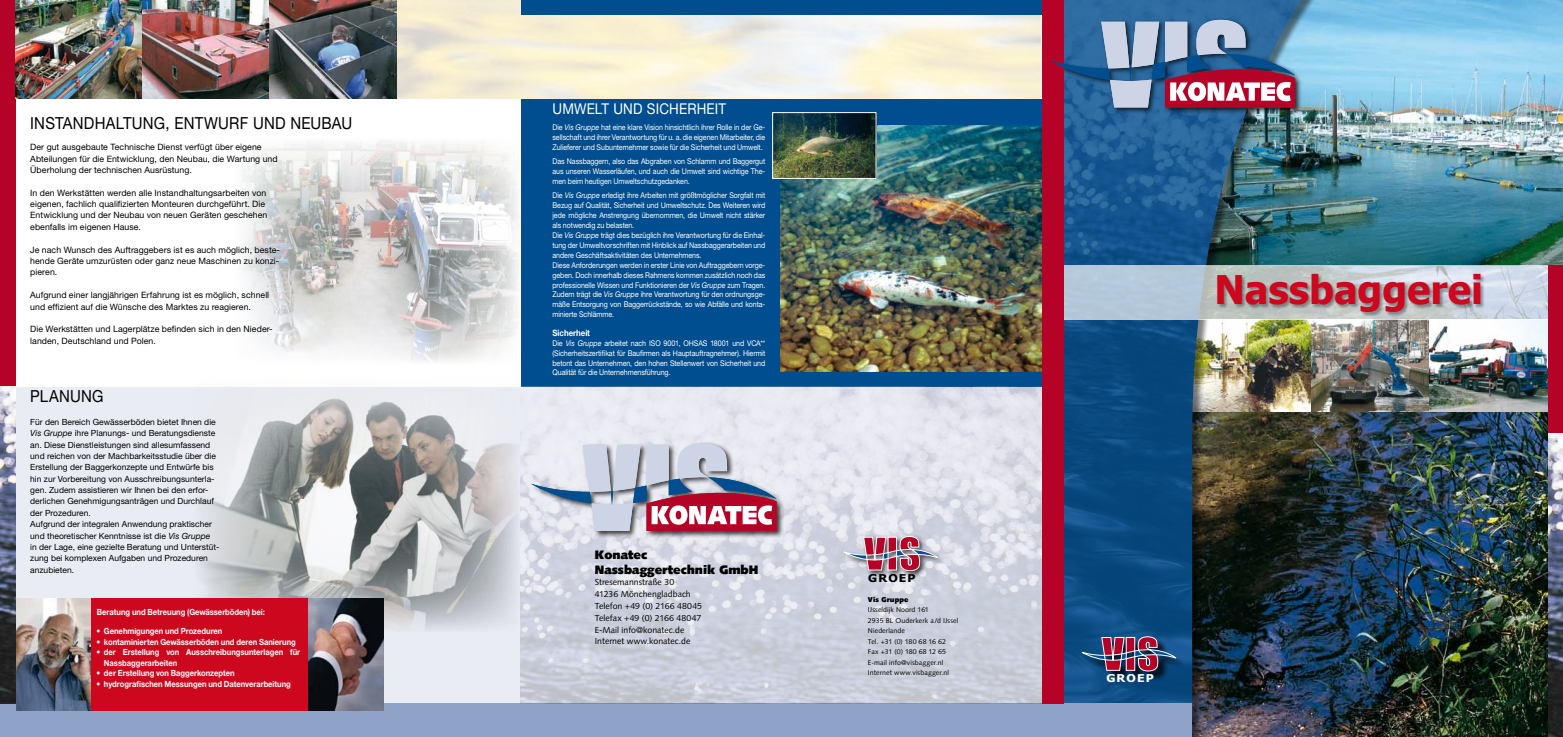
<style>
.page{position:relative;width:1563px;height:737px;background:#fff}
.page>*{position:absolute;margin:0;border:0;box-sizing:border-box;transform-origin:0 0}
.t1{font:700 39.38px "Tahoma";color:#cd071e}
.t2{font:16.62px "Helvetica Neue LT Std";letter-spacing:.015em;color:#000;scale:.9 1}
.t3{font:14.88px "Helvetica Neue LT Std";letter-spacing:.015em;color:#fff;scale:.9 1}
.t4{font:900 12.25px/14.7px "Syntax LT Std";color:#000}
.t5{font:700 10.76px "Tahoma";letter-spacing:.09em;color:#fff;scale:1.14 1}
.t6{font:700 10.76px "Tahoma";letter-spacing:.09em;color:#000;scale:1.14 1}
.t7{font:8.75px/11.4px "Helvetica Neue LT Std";letter-spacing:.005em;color:#000}
.t8{font:8.75px/11.8px "Syntax LT Std";color:#000}
.t9{font:700 8.75px "Helvetica Neue LT Std";letter-spacing:-.005em;color:#fff;scale:.9 1}
.t10{font:8.49px/11.4px "Helvetica Neue LT Std";color:#000}
.t11{font:700 8.49px/10.5px "Helvetica Neue LT Std";letter-spacing:-.005em;color:#fff;scale:.9 1}
.t12{font:7.88px/9.9px "Helvetica Neue LT Std";letter-spacing:-.01em;color:#fff;text-align:justify;scale:.9 1}
.t13{font:7px/10.5px "Syntax LT Std";letter-spacing:.01em;color:#000}
.t14{font:900 7px "Syntax LT Std";letter-spacing:.015em;color:#000}
.s1{font-style:italic}
</style>
<div class="page">
<img style="left:1322px;top:412px;width:226px;height:325px">
<img style="left:1322px;top:320px;width:107px;height:92px">
<img style="left:1429px;top:320px;width:119px;height:92px">
<img style="left:1322px;top:0;width:241px;height:265px">
<div style="left:0;top:0;width:1042px;height:737px;background:#eaecf4"></div>
<div style="left:1065px;top:0;width:257px;height:737px;background:#000;opacity:.44"></div>
<img style="left:1302px;top:0;width:10px;height:737px">
<img style="left:1064px;top:0;width:238px;height:737px">
<div style="left:0;top:703px;width:1192px;height:34px;background:#8fa2c8"></div>
<div style="left:1084px;top:638px;width:102px;height:44px;background:#000;opacity:.75"></div>
<svg style="left:1082px;top:636px;width:94px;height:35px"></svg>
<svg style="left:1064px;top:265px;width:484px;height:55px;fill:#b7c9db"></svg>
<div style="left:1548px;top:265px;width:15px;height:472px;background:#b50328"></div>
<div style="left:1217px;top:274px;width:268px;height:43px;background:#000;opacity:.36"></div>
<img style="left:1548px;top:433px;width:15px;height:304px">
<div style="left:0;top:0;width:1042px;height:386px;background:#fff"></div>
<img style="left:16px;top:0;width:1025px;height:99px">
<img style="left:193px;top:386px;width:328px;height:246px">
<img style="left:239px;top:140px;width:280px;height:222px">
<div style="left:0;top:0;width:16px;height:386px;background:#b50328"></div>
<img style="left:0;top:386px;width:16px;height:318px">
<div style="left:521px;top:0;width:521px;height:15px;background:#004e8f"></div>
<img style="left:15px;top:0;width:382px;height:98px">
<div style="left:1048px;top:18px;width:254px;height:97px;background:#000;opacity:.75"></div>
<div style="left:521px;top:99px;width:521px;height:287px;background:#004e8f"></div>
<img style="left:780px;top:125px;width:262px;height:246px">
<div style="left:1042px;top:0;width:22px;height:703px;background:#b50328"></div>
<img style="left:521px;top:386px;width:520px;height:317px">
<div style="left:530px;top:441px;width:254px;height:97px;background:#000;opacity:.75"></div>
<div style="left:842px;top:534px;width:102px;height:44px;background:#000;opacity:.75"></div>
<svg style="left:844px;top:536px;width:94px;height:35px"></svg>
<img style="left:16px;top:598px;width:76px;height:112px">
<img style="left:308px;top:598px;width:76px;height:112px">
<img style="left:774px;top:114px;width:100px;height:63px">
<div style="left:772px;top:112px;width:104px;height:67px;border:1px solid #fff"></div>
<div style="left:92px;top:598px;width:216px;height:112px;background:#cd071e"></div>
<svg style="left:531px;top:443px;width:245px;height:88px"></svg>
<svg style="left:1050px;top:20px;width:245px;height:87px"></svg>
<h2 class="t2" style="left:30px;top:113px;width:359px">instandhaltung, entwurf und neubau</h2>
<p class="t7" style="left:30px;top:141px;width:249px">Der gut ausgebaute Technische Dienst verfügt über eigene<br>Abteilungen für die Entwicklung, den Neubau, die Wartung und<br>Überholung der technischen Ausrüstung.</p>
<p class="t7" style="left:30px;top:187px;width:239px">I n den Werkstätten werden alle I nstandhaltungsarbeiten von eigenen, fachlich qualifizierten Monteuren durchgeführt. Die Entwicklung und der Neubau von neuen Geräten geschehen ebenfalls im eigenen Hause.</p>
<p class="t7" style="left:30px;top:244px;width:251px;text-align:justify">Je nach Wunsch des Auftraggebers ist es auch möglich, beste&shy;hende Geräte umzurüsten oder ganz neue Maschinen zu konzi&shy;pieren.</p>
<p class="t7" style="left:30px;top:289px;width:240px">Aufgrund einer langjährigen Erfahrung ist es möglich, schnell und effizient auf die Wünsche des Marktes zu reagieren.</p>
<p class="t7" style="left:30px;top:323px;width:244px">Die Werkstätten und Lagerplätze befinden sich in den Nieder&shy;landen, Deutschland und Polen.</p>
<h2 class="t2" style="left:30px;top:386px;width:83px">planung</h2>
<p class="t10" style="left:30px;top:416px;width:191px">Für den Bereich Gewässerböden bietet I hnen die <span class="s1">Vis Gruppe</span> ihre Planungs- und Beratungsdienste an. Diese Dienstleistungen sind allesumfassend und reichen von der Machbarkeitsstudie über die Erstellung der Baggerkonzepte und Entwürfe bis hin zur Vorbereitung von Ausschreibungsunterla&shy;gen. Zudem assistieren wir I hnen bei den erfor&shy;derlichen Genehmigungsanträgen und Durchlauf der Prozeduren.<br>Aufgrund der integralen Anwendung praktischer und theoretischer Kenntnisse ist die <span class="s1">Vis Gruppe<br></span>in der Lage, eine gezielte Beratung und Unterstüt&shy;zung bei komplexen Aufgaben und Prozeduren anzubieten.</p>
<p class="t11" style="left:97px;top:606px;width:188px">Beratung und Betreuung (Gewässerböden) bei:</p>
<p class="t11" style="left:97px;top:625px;width:141px">• Genehmigungen und Prozeduren</p>
<p class="t11" style="left:97px;top:636px;width:223px">• kontaminierten Gewässerböden und deren Sanierung</p>
<p class="t11" style="left:104px;top:646px;width:219px;text-indent:-7px">• der Erstellung von Ausschreibungsunterlagen für<br>Nassbaggerarbeiten</p>
<p class="t11" style="left:97px;top:667px;width:155px">• der Erstellung von Baggerkonzepten</p>
<p class="t11" style="left:97px;top:678px;width:217px">• hydrografischen Messungen und Datenverarbeitung</p>
<h3 class="t3" style="left:552px;top:100px;width:194px">umwelt und sicherheit</h3>
<p class="t12" style="left:552px;top:122px;width:238px">Die <span class="s1">Vis Gruppe</span> hat eine klare Vision hinsichtlich ihrer Rolle in der Ge&shy;sellschaft und ihrer Verantwortung für u. a. die eigenen Mitarbeiter, die Zulieferer und Subunternehmer sowie für die Sicherheit und Umwelt.</p>
<p class="t12" style="left:552px;top:156px;width:238px">Das Nassbaggern, also das Abgraben von Schlamm und Baggergut aus unseren Wasserläufen, und auch die Umwelt sind wichtige The&shy;men beim heutigen Umweltschutzgedanken.</p>
<p class="t12" style="left:552px;top:190px;width:238px;text-align:left">Die <span class="s1">Vis Gruppe</span> erledigt ihre Arbeiten mit größtmöglicher Sorgfalt mit Bezug auf Qualität, Sicherheit und Umweltschutz. Des Weiteren wird jede mögliche Anstrengung übernommen, die Umwelt nicht stärker als notwendig zu belasten.<br>Die <span class="s1">Vis Gruppe</span> trägt dies bezüglich ihre Verantwortung für die Einhal&shy;tung der Umweltvorschriften mit H inblick auf Nassbaggerarbeiten und andere Geschäftsaktivitäten des Unternehmens.<br>Diese Anforderungen werden in erster Linie von Auftraggebern vorge&shy;geben. Doch innerhalb dieses Rahmens kommen zusätzlich noch das professionelle Wissen und Funktionieren der <span class="s1">Vis Gruppe</span> zum Tragen.<br>Zudem trägt die <span class="s1">Vis Gruppe</span> ihre Verantwortung für den ordnungsge&shy;mäße Entsorgung von Baggerrückstände, so wie Abfälle und konta&shy;minierte Schlämme.</p>
<p class="t9" style="left:552px;top:327px;width:43px">Sicherheit</p>
<p class="t12" style="left:552px;top:338px;width:158px">Die <span class="s1">Vis Gruppe</span> arbeitet nach ISO 9001, OHSAS</p>
<p class="t12" style="left:552px;top:338px;width:238px;text-indent:158px">18001 und VCA** (Sicherheitszertifikat für Baufirmen als Hauptauftragnehmer). Hiermit betont das Unternehmen, den hohen Stellenwert von Sicherheit und Qualität für die Unternehmensführung.</p>
<h3 class="t4" style="left:595px;top:547px;width:165px">Konatec<br>Nassbaggertechnik GmbH</h3>
<p class="t8" style="left:595px;top:576px;width:109px">Stresemannstraße 30<br>41236 Mönchengladbach<br>Telefon +49 (0) 2166 48045<br>Telefax +49 (0) 2166 48047<br>E-Mail info@konatec.de<br>Internet www.konatec.de</p>
<h3 class="t6" style="left:868px;top:571px;width:43px">GROEP</h3>
<p class="t14" style="left:868px;top:595px;width:42px">Vis Gruppe</p>
<p class="t13" style="left:868px;top:604px;width:92px">IJsseldijk Noord 161<br>2935 BL Ouderkerk a/d IJssel<br>Niederlande<br>Tel. +31 (0) 180 68 16 62<br>Fax +31 (0) 180 68 12 65<br>E-mail info@visbagger.nl<br>Internet www.visbagger.nl</p>
<h1 class="t1" style="left:1214px;top:264px;width:270px">Nassbaggerei</h1>
<h3 class="t5" style="left:1106px;top:671px;width:43px">GROEP</h3>
</div>
